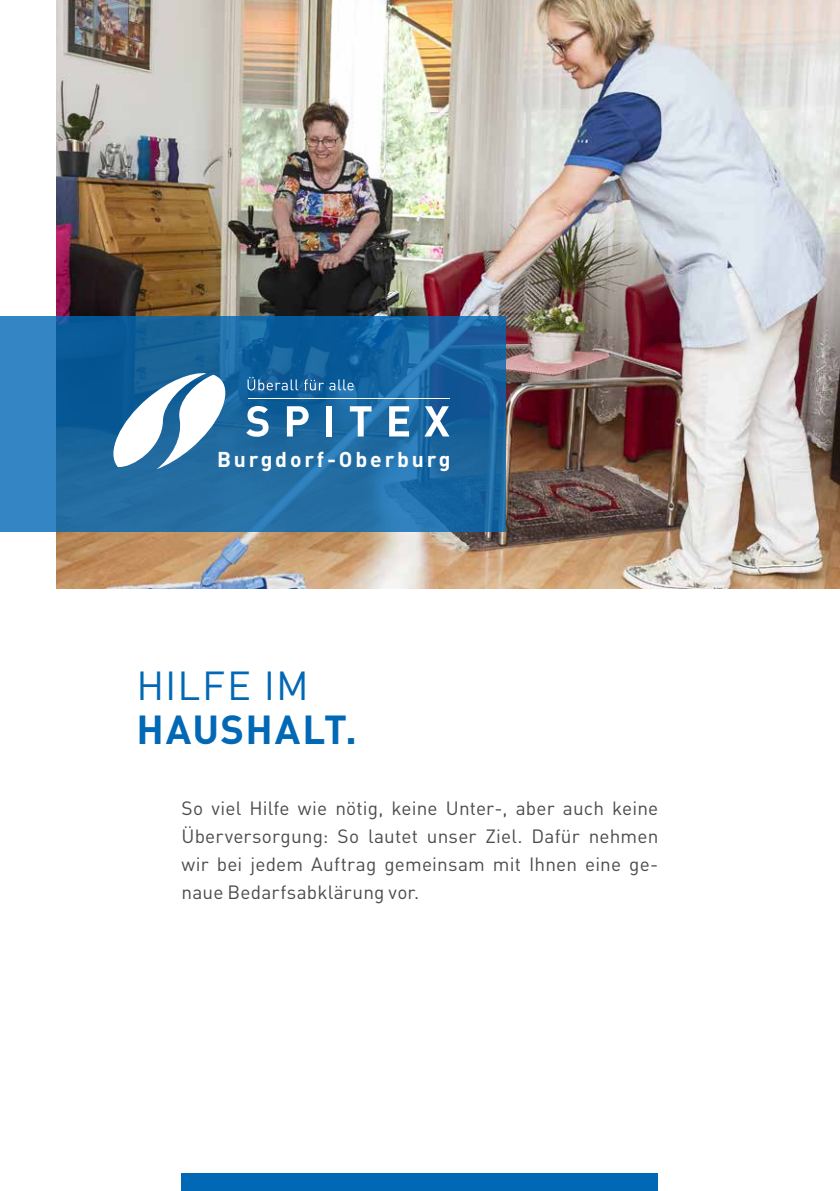
<style>
.page{position:relative;width:840px;height:1191px;background:#fff}
.page>*{position:absolute;margin:0;border:0;box-sizing:border-box;transform-origin:0 0}
.t1{font:700 40px "DIN Pro";letter-spacing:.035em;color:#0168b5}
.t2{font:40px "DIN Pro";letter-spacing:.025em;color:#0168b5}
.t3{font:700 21.2px "DIN";letter-spacing:.135em;color:#fff}
.t4{font:19px/28px "DIN Pro";letter-spacing:.01em;color:#4b4c4d;text-align:justify}
</style>
<div class="page">
<img style="left:57px;top:0;width:782px;height:588px">
<div style="left:181px;top:1174px;width:477px;height:17px;background:#0168b5"></div>
<svg style="left:0;top:316px;width:505px;height:216px;background:#1d6ba4"></svg>
<svg style="left:106px;top:372px;width:127px;height:97px"></svg>
<svg style="left:246px;top:406px;width:22px;height:31px"></svg>
<svg style="left:287px;top:406px;width:21px;height:30px"></svg>
<div style="left:326px;top:406px;width:6px;height:30px;background:#fff"></div>
<svg style="left:349px;top:406px;width:22px;height:30px"></svg>
<svg style="left:389px;top:406px;width:20px;height:30px"></svg>
<svg style="left:424px;top:406px;width:25px;height:30px"></svg>
<hr style="left:247px;top:398px;width:202px;height:1px;background:#fff">
<svg style="left:247px;top:377px;width:51px;height:13px"></svg>
<svg style="left:304px;top:379px;width:49px;height:11px"></svg>
<p class="t3" style="left:217px;top:445px;width:235px">Burgdorf-Oberburg</p>
<h1 class="t2" style="left:136px;top:658px;width:174px">HILFE IM</h1>
<h1 class="t1" style="left:136px;top:702px;width:222px">HAUSHALT.</h1>
<p class="t4" style="left:181px;top:793px;width:478px">So viel Hilfe wie nötig, keine Unter-, aber auch keine Überversorgung: So lautet unser Ziel. Dafür nehmen wir bei jedem Auftrag gemeinsam mit Ihnen eine ge&shy;naue Bedarfsabklärung vor.</p>
</div>
